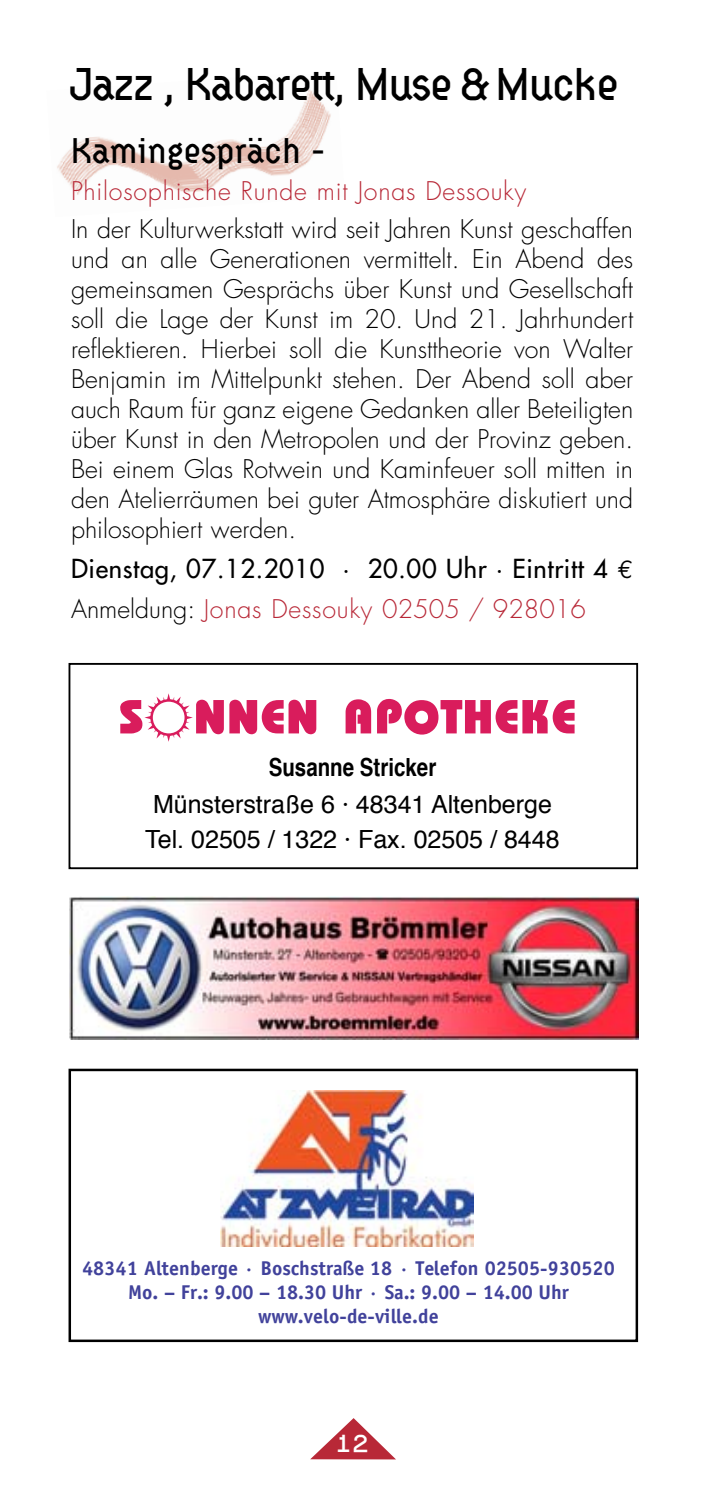
<style>
.page{position:relative;width:709px;height:1489px;background:#fff}
.page>*{position:absolute;margin:0;border:0;box-sizing:border-box;transform-origin:0 0}
.t1{font:800 52.5px "Bauhaus";color:#d91c5c}
.t2{font:45px "Hydrophilia Liquid";color:#000}
.t3{font:35px "Hydrophilia Liquid";letter-spacing:.03em;color:#000}
.t4{font:27.5px "Hydrophilia Liquid";color:#fff}
.t5{font:25.5px "Futura";letter-spacing:.025em;color:#000}
.t6{font:300 25px/30px "Futura";color:#000;text-align:justify}
.t7{font:25px/35px "Helvetica";color:#000;text-align:center}
.t8{font:300 25px "Futura";letter-spacing:.03em;color:#b82837}
.t9{font:300 25px "Futura";color:#b82837}
.t10{font:700 condensed 25px "Helvetica";color:#000}
.t11{font:700 20px/24px "Officina Sans";color:#41429b;text-align:center}
.s1{color:#000}
</style>
<div class="page">
<img style="left:57px;top:89px;width:274px;height:106px">
<svg style="left:310px;top:1418px;width:86px;height:41px"></svg>
<div style="left:69px;top:663px;width:569px;height:206px;border:2px solid #000"></div>
<svg style="left:144px;top:693px;width:49px;height:48px"></svg>
<div style="left:152px;top:700px;width:34px;height:34px;background:#fff;border-radius:50%"></div>
<div style="left:150px;top:699px;width:37px;height:37px;border:2px solid #d91c5c;border-radius:50%"></div>
<img style="left:69px;top:896px;width:569px;height:143px">
<img style="left:220px;top:1090px;width:253px;height:156px">
<div style="left:69px;top:1068px;width:569px;height:273px;border:2px solid #000"></div>
<h2 class="t2" style="left:69px;top:63px;width:550px">Jazz , Kabarett, Muse &amp; Mucke</h2>
<h3 class="t3" style="left:71px;top:134px;width:255px">Kamingespräch -</h3>
<p class="t8" style="left:71px;top:176px;width:457px">Philosophische Runde mit Jonas Dessouky</p>
<p class="t6" style="left:71px;top:214px;width:564px">In der Kulturwerkstatt wird seit Jahren Kunst geschaffen und an alle Generationen vermittelt. Ein Abend des gemeinsamen Gesprächs über Kunst und Gesellschaft soll die Lage der Kunst im 20. Und 21. Jahrhundert reflektieren. Hierbei soll die Kunsttheorie von Walter Benjamin im Mittelpunkt stehen. Der Abend soll aber auch Raum für ganz eigene Gedanken aller Beteiligten über Kunst in den Metropolen und der Provinz geben.<br>Bei einem Glas Rotwein und Kaminfeuer soll mitten in den Atelierräumen bei guter Atmosphäre diskutiert und philosophiert werden.</p>
<p class="t5" style="left:71px;top:552px;width:538px">Dienstag, 07.12.2010 · 20.00 Uhr · Eintritt 4</p>
<p class="t9" style="left:71px;top:593px;width:516px"><span class="s1">Anmeldung:</span> Jonas Dessouky 02505 / 928016</p>
<h1 class="t1" style="left:120px;top:687px;width:459px">S NNEN APOTHEKE</h1>
<p class="t10" style="left:269px;top:751px;width:169px">Susanne Stricker</p>
<p class="t7" style="left:145px;top:787px;width:416px">Münsterstraße 6 · 48341 Altenberge<br>Tel. 02505 / 1322 · Fax. 02505 / 8448</p>
<p class="t11" style="left:82px;top:1255px;width:534px">48341 Altenberge · Boschstraße 18 · Telefon 02505-930520<br>Mo. – Fr.: 9.00 – 18.30 Uhr · Sa.: 9.00 – 14.00 Uhr www.velo-de-ville.de</p>
<p class="t4" style="left:334px;top:1429px;width:36px">12</p>
</div>
